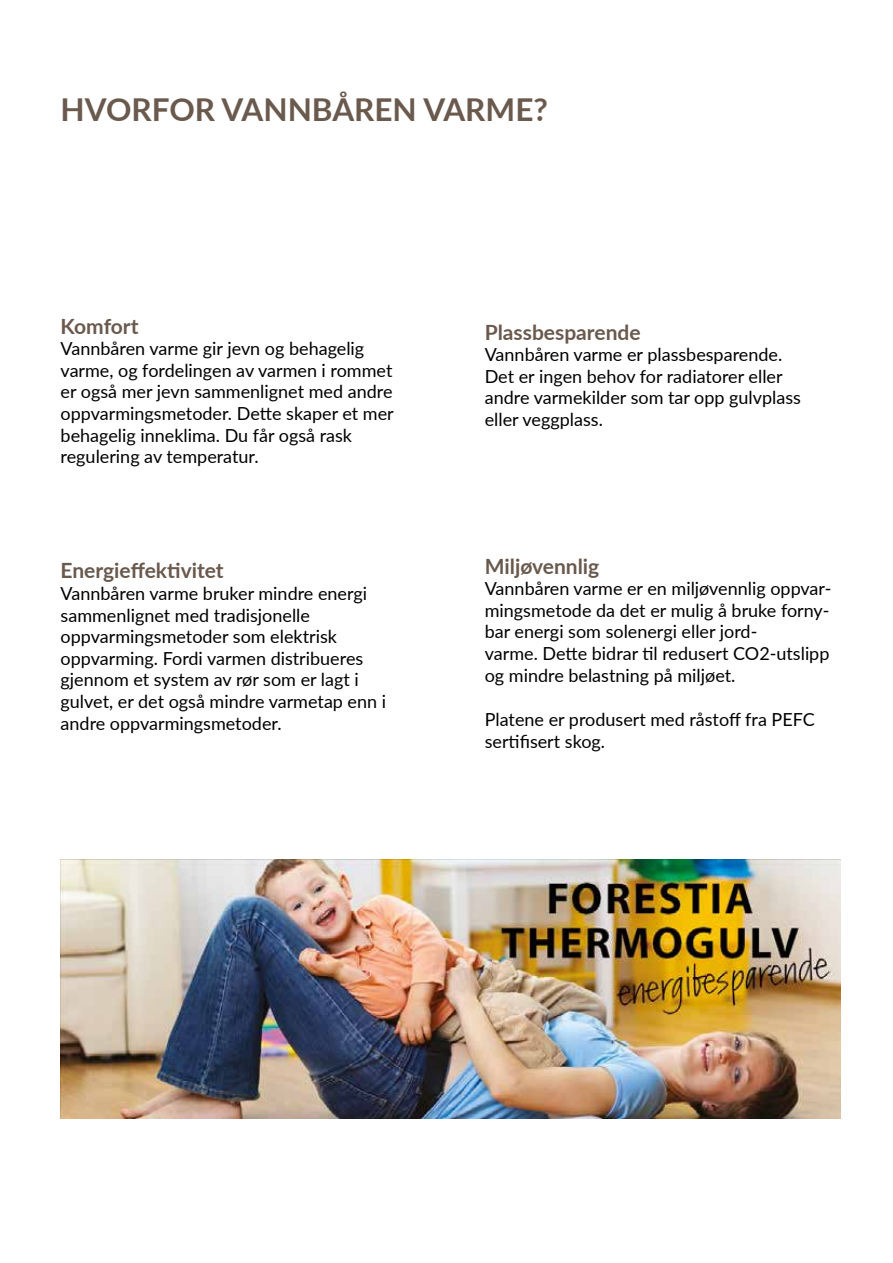
<style>
.page{position:relative;width:893px;height:1263px;background:#fff}
.page>*{position:absolute;margin:0;border:0;box-sizing:border-box;transform-origin:0 0}
.t1{font:700 31.5px "Lato";color:#6a594d}
.t2{font:700 21px "Lato";color:#6a594d}
.t3{font:18px/21.6px "Lato";color:#000}
</style>
<div class="page">
<img style="left:61px;top:859px;width:780px;height:260px">
<h1 class="t1" style="left:61px;top:86px;width:489px">HVORFOR VANNBÅREN VARME?</h1>
<p class="t2" style="left:61px;top:310px;width:80px">Komfort</p>
<p class="t3" style="left:61px;top:337px;width:335px">Vannbåren varme gir jevn og behagelig varme, og fordelingen av varmen i rommet er også mer jevn sammenlignet med andre oppvarmingsmetoder. Dette skaper et mer behagelig inneklima. Du får også rask regulering av temperatur.</p>
<p class="t2" style="left:61px;top:555px;width:165px">Energieffektivitet</p>
<p class="t3" style="left:61px;top:582px;width:327px">Vannbåren varme bruker mindre energi sammenlignet med tradisjonelle oppvarmingsmetoder som elektrisk oppvarming. Fordi varmen distribueres gjennom et system av rør som er lagt i gulvet, er det også mindre varmetap enn i andre oppvarmingsmetoder.</p>
<p class="t2" style="left:485px;top:316px;width:157px">Plassbesparende</p>
<p class="t3" style="left:485px;top:343px;width:318px">Vannbåren varme er plassbesparende.<br>Det er ingen behov for radiatorer eller andre varmekilder som tar opp gulvplass eller veggplass.</p>
<p class="t2" style="left:485px;top:550px;width:116px">Miljøvennlig</p>
<p class="t3" style="left:485px;top:577px;width:348px">Vannbåren varme er en miljøvennlig oppvar&shy;mingsmetode da det er mulig å bruke forny&shy;bar energi som solenergi eller jord-<br>varme. Dette bidrar til redusert CO2-utslipp og mindre belastning på miljøet.</p>
<p class="t3" style="left:485px;top:707px;width:332px;line-height:22.5px">Platene er produsert med råstoff fra PEFC sertifisert skog.</p>
</div>
